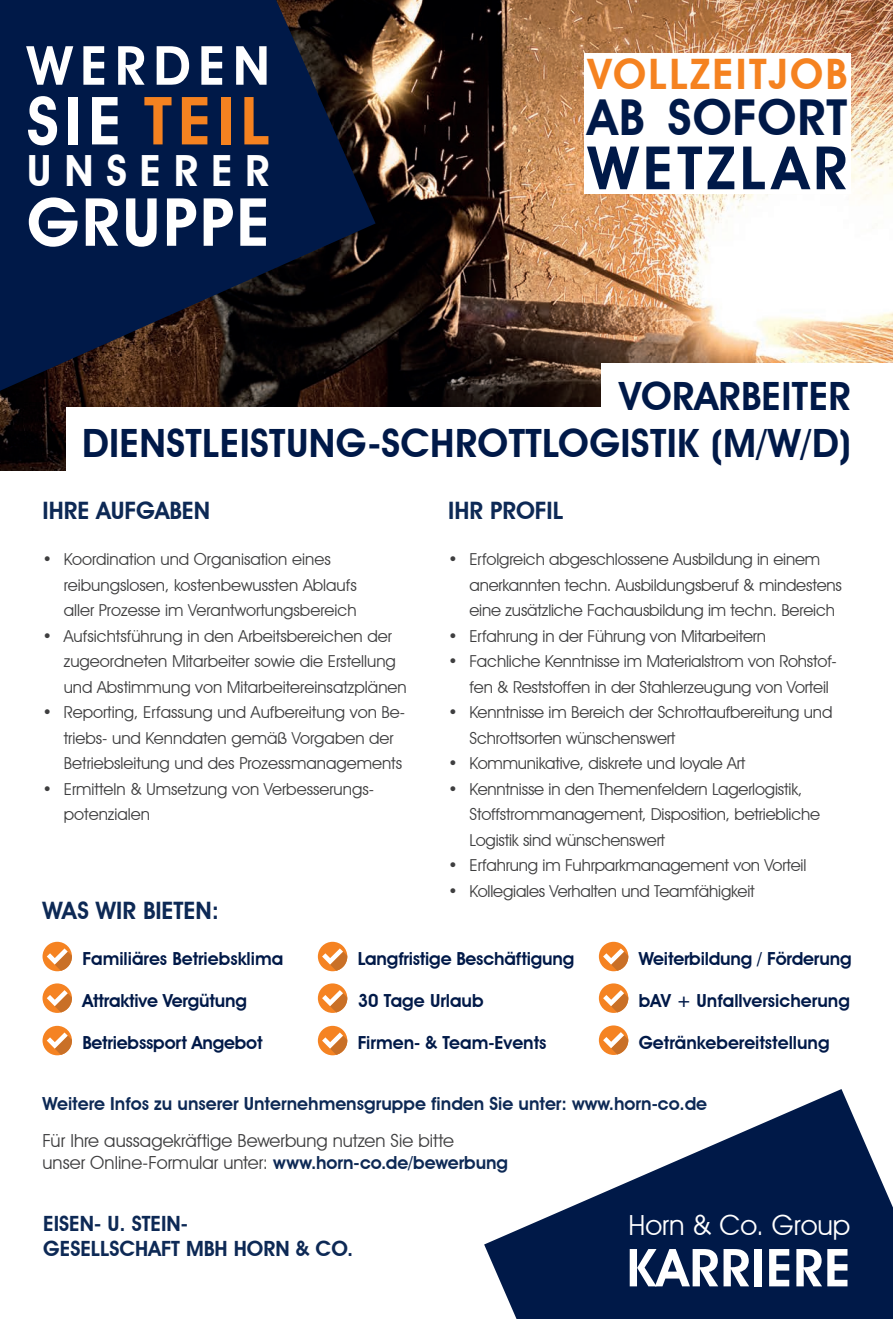
<style>
.page{position:relative;width:893px;height:1319px;background:#fff}
.page>*{position:absolute;margin:0;border:0;box-sizing:border-box;transform-origin:0 0}
.t1{font:600 66.6px "Avant Garde IT Cby BT";letter-spacing:.09em;color:#f58220}
.t2{font:600 66.6px "Avant Garde IT Cby BT";letter-spacing:.035em;color:#fff}
.t3{font:600 60px "Avant Garde IT Cby BT";letter-spacing:.075em;color:#001948}
.t4{font:600 54.15px "Avant Garde IT Cby BT";letter-spacing:.14em;color:#fff}
.t5{font:600 52.5px "Avant Garde IT Cby BT";letter-spacing:.02em;color:#fff}
.t6{font:600 49.5px "Avant Garde IT Cby BT";letter-spacing:.02em;color:#001948}
.t7{font:600 43.05px "Avant Garde IT Cby BT";letter-spacing:.295em;color:#fff}
.t8{font:600 42px "Avant Garde IT Cby BT";letter-spacing:.055em;color:#f58220}
.t9{font:600 39px/46.8px "Avant Garde IT Cby BT";letter-spacing:.01em;color:#001948;text-align:right}
.t10{font:27.75px "Avant Garde IT Cby BT";color:#fff}
.t11{font:600 24px "Avant Garde IT Cby BT";color:#0d2955}
.t12{font:600 21px/25.2px "Avant Garde IT Cby BT";color:#0d2955}
.t13{font:600 18px "Avant Garde IT Cby BT";color:#001948}
.t14{font:18px/21.6px "Avant Garde IT Cby BT";color:#3e3e3f}
.t15{font:600 18px "Avant Garde IT Cby BT";color:#0d2955}
.t16{font:16.5px/25.5px "Avant Garde IT Cby BT";letter-spacing:-.01em;color:#3e3e3f}
.s1{color:#fff}
.s2{font-weight:600;color:#0d2955}
</style>
<div class="page">
<img style="left:0;top:0;width:893px;height:470px">
<svg style="left:0;top:0;width:376px;height:391px;background:#0a1837"></svg>
<svg style="left:484px;top:1089px;width:409px;height:229px;fill:#001948"></svg>
<div style="left:584px;top:54px;width:267px;height:140px;background:#fff"></div>
<div style="left:602px;top:363px;width:291px;height:55px;background:#fff"></div>
<div style="left:67px;top:407px;width:826px;height:75px;background:#fff"></div>
<svg style="left:43px;top:941px;width:29px;height:30px"></svg>
<svg style="left:47px;top:948px;width:25px;height:22px"></svg>
<div style="left:43px;top:983px;width:29px;height:29px;background:#f58322;border-radius:50%"></div>
<svg style="left:47px;top:989px;width:25px;height:23px"></svg>
<svg style="left:43px;top:1025px;width:29px;height:30px"></svg>
<svg style="left:47px;top:1032px;width:25px;height:22px"></svg>
<svg style="left:599px;top:941px;width:29px;height:30px"></svg>
<svg style="left:603px;top:948px;width:25px;height:22px"></svg>
<div style="left:599px;top:983px;width:29px;height:29px;background:#f58322;border-radius:50%"></div>
<svg style="left:603px;top:989px;width:25px;height:23px"></svg>
<div style="left:599px;top:1025px;width:29px;height:29px;background:#f58322;border-radius:50%"></div>
<svg style="left:603px;top:1031px;width:25px;height:23px"></svg>
<svg style="left:318px;top:941px;width:29px;height:30px"></svg>
<svg style="left:322px;top:948px;width:25px;height:22px"></svg>
<div style="left:318px;top:983px;width:29px;height:29px;background:#f58322;border-radius:50%"></div>
<svg style="left:322px;top:989px;width:25px;height:23px"></svg>
<svg style="left:318px;top:1025px;width:29px;height:30px"></svg>
<svg style="left:322px;top:1032px;width:25px;height:22px"></svg>
<h3 class="t4" style="left:27px;top:33px;width:244px">WERDEN</h3>
<h1 class="t1" style="left:27px;top:81px;width:244px"><span class="s1">SIE</span> TEIL</h1>
<h3 class="t7" style="left:27px;top:145px;width:244px">UNSERER</h3>
<h1 class="t2" style="left:27px;top:182px;width:244px">GRUPPE</h1>
<h3 class="t8" style="left:588px;top:48px;width:261px">VOLLZEITJOB</h3>
<h3 class="t6" style="left:588px;top:88px;width:261px">AB SOFORT</h3>
<h2 class="t3" style="left:588px;top:132px;width:261px">WETZLAR</h2>
<h3 class="t9" style="left:82px;top:372px;width:770px">VORARBEITER<br>DIENSTLEISTUNG-SCHROTTLOGISTIK (M/W/D)</h3>
<h3 class="t11" style="left:43px;top:495px;width:169px">IHRE AUFGABEN</h3>
<p class="t16" style="left:64px;top:546px;width:295px;text-indent:-21px">• Koordination und Organisation eines reibungslosen, kostenbewussten Ablaufs aller Prozesse im Verantwortungsbereich</p>
<p class="t16" style="left:64px;top:623px;width:344px;text-indent:-21px">• Aufsichtsführung in den Arbeitsbereichen der zugeordneten Mitarbeiter sowie die Erstellung und Abstimmung von Mitarbeitereinsatzplänen</p>
<p class="t16" style="left:64px;top:699px;width:343px;text-indent:-21px">• Reporting, Erfassung und Aufbereitung von Be&shy;triebs- und Kenndaten gemäß Vorgaben der<br>Betriebsleitung und des Prozessmanagements</p>
<p class="t16" style="left:64px;top:776px;width:312px;text-indent:-21px">• Ermitteln &amp; Umsetzung von Verbesserungs&shy;potenzialen</p>
<h3 class="t11" style="left:448px;top:495px;width:117px">IHR PROFIL</h3>
<p class="t16" style="left:469px;top:546px;width:374px;text-indent:-21px">• Erfolgreich abgeschlossene Ausbildung in einem anerkannten techn. Ausbildungsberuf &amp; mindestens eine zusätzliche Fachausbildung im techn. Bereich</p>
<p class="t16" style="left:448px;top:623px;width:319px">• Erfahrung in der Führung von Mitarbeitern</p>
<p class="t16" style="left:469px;top:648px;width:369px;text-indent:-21px">• Fachliche Kenntnisse im Materialstrom von Rohstof&shy;fen &amp; Reststoffen in der Stahlerzeugung von Vorteil</p>
<p class="t16" style="left:469px;top:699px;width:364px;text-indent:-21px">• Kenntnisse im Bereich der Schrottaufbereitung und<br>Schrottsorten wünschenswert</p>
<p class="t16" style="left:448px;top:750px;width:299px">• Kommunikative, diskrete und loyale Art</p>
<p class="t16" style="left:470px;top:776px;width:352px;text-indent:-21px">• Kenntnisse in den Themenfeldern Lagerlogistik,<br>Stoffstrommanagement, Disposition, betriebliche<br>Logistik sind wünschenswert</p>
<p class="t16" style="left:448px;top:852px;width:359px">• Erfahrung im Fuhrparkmanagement von Vorteil</p>
<p class="t16" style="left:448px;top:877px;width:308px">• Kollegiales Verhalten und Teamfähigkeit</p>
<h3 class="t11" style="left:43px;top:895px;width:178px">WAS WIR BIETEN:</h3>
<p class="t13" style="left:82px;top:947px;width:202px">Familiäres Betriebsklima</p>
<p class="t13" style="left:82px;top:989px;width:166px">Attraktive Vergütung</p>
<p class="t13" style="left:82px;top:1031px;width:182px">Betriebssport Angebot</p>
<p class="t13" style="left:358px;top:947px;width:218px">Langfristige Beschäftigung</p>
<p class="t13" style="left:358px;top:989px;width:127px">30 Tage Urlaub</p>
<p class="t13" style="left:358px;top:1031px;width:190px">Firmen- &amp; Team-Events</p>
<p class="t13" style="left:639px;top:947px;width:214px">Weiterbildung / Förderung</p>
<p class="t13" style="left:639px;top:989px;width:213px">bAV + Unfallversicherung</p>
<p class="t13" style="left:639px;top:1031px;width:192px">Getränkebereitstellung</p>
<p class="t15" style="left:43px;top:1092px;width:666px">Weitere Infos zu unserer Unternehmensgruppe finden Sie unter: www.horn-co.de</p>
<p class="t14" style="left:43px;top:1129px;width:467px">Für Ihre aussagekräftige Bewerbung nutzen Sie bitte<br>unser Online-Formular unter: <span class="s2">www.horn-co.de/bewerbung</span></p>
<p class="t12" style="left:43px;top:1210px;width:311px">EISEN- U. STEIN-<br>GESELLSCHAFT MBH HORN &amp; CO.</p>
<h3 class="t10" style="left:628px;top:1208px;width:224px">Horn &amp; Co. Group</h3>
<h3 class="t5" style="left:627px;top:1235px;width:225px">KARRIERE</h3>
</div>
